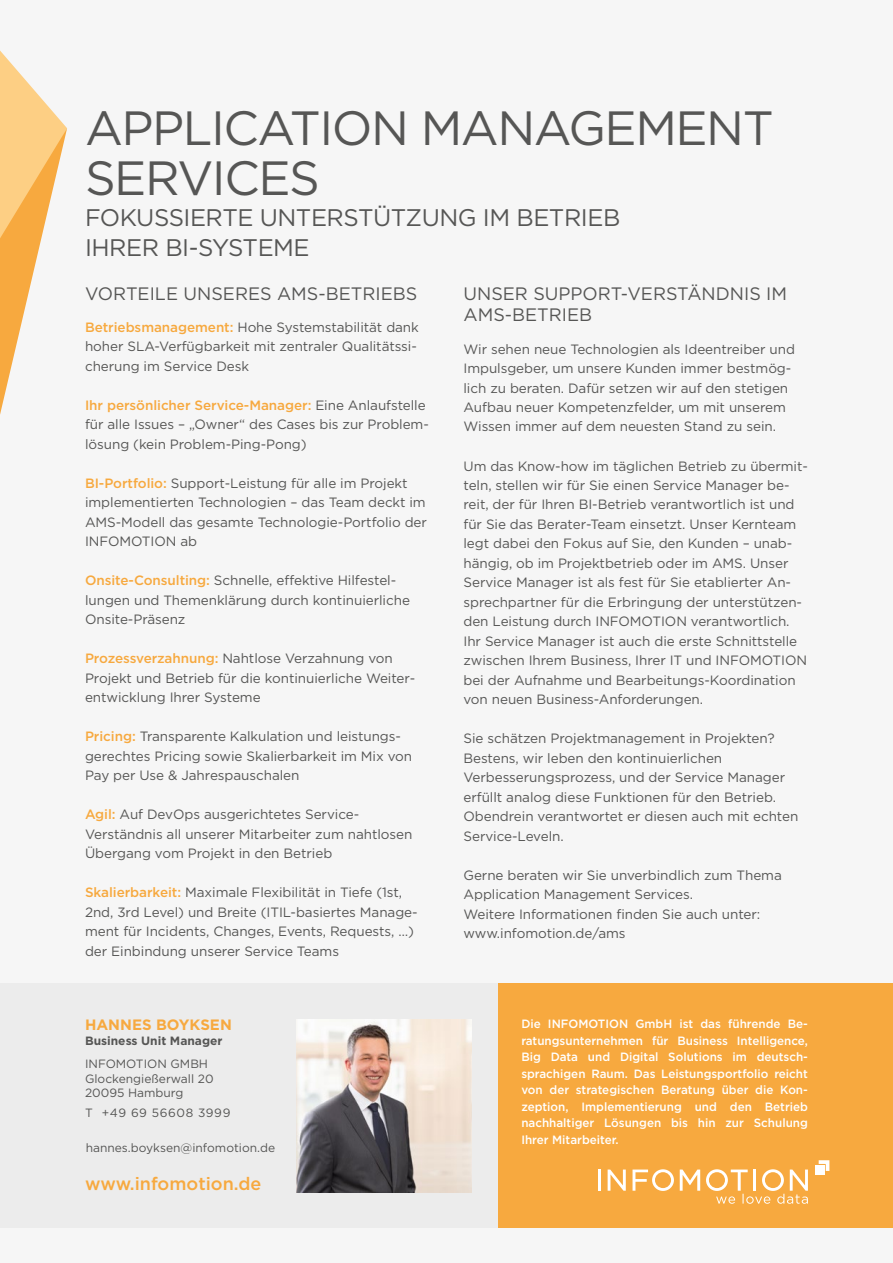
<style>
.page{position:relative;width:893px;height:1263px;background:#f6f6f6}
.page>*{position:absolute;margin:0;border:0;box-sizing:border-box;transform-origin:0 0}
.t1{font:48px/49.5px "Gotham";letter-spacing:-.03em;color:#565655}
.t2{font:24px/30px "Gotham";letter-spacing:-.02em;color:#565655}
.t3{font:18px/21px "Gotham";color:#565655}
.t4{font:500 18px "Gotham";color:#f7a93f}
.t5{font:700 15px "Gotham";color:#f7a93f}
.t6{font:13.5px/19.5px "Gotham";letter-spacing:-.005em;color:#565655}
.t7{font:500 12px/16.5px "Gotham";color:#fff;text-align:justify}
.t8{font:12px/14.4px "Gotham";color:#565655}
.t9{font:700 12px "Gotham";color:#565655}
.t10{font:12px "Gotham";letter-spacing:.05em;color:#565655}
.s1{font-weight:500;color:#f7a93f}
</style>
<div class="page">
<svg style="left:0;top:50px;width:67px;height:365px"></svg>
<div style="left:0;top:983px;width:893px;height:245px;background:#ececec"></div>
<div style="left:499px;top:983px;width:394px;height:245px;background:#f7a93f"></div>
<div style="left:815px;top:1165px;width:10px;height:10px;background:#fff"></div>
<svg style="left:819px;top:1160px;width:10px;height:11px"></svg>
<hr style="left:598px;top:1169px;width:3px;height:22px;background:#fff">
<svg style="left:608px;top:1169px;width:18px;height:22px"></svg>
<svg style="left:680px;top:1169px;width:20px;height:22px"></svg>
<svg style="left:632px;top:1169px;width:42px;height:22px"></svg>
<svg style="left:706px;top:1169px;width:102px;height:35px"></svg>
<img style="left:297px;top:1019px;width:175px;height:173px">
<h1 class="t1" style="left:85px;top:102px;width:690px">APPLICATION MANAGEMENT<br>SERVICES</h1>
<h2 class="t2" style="left:85px;top:202px;width:537px">FOKUSSIERTE UNTERSTÜTZUNG IM BETRIEB<br>IHRER BI-SYSTEME</h2>
<h3 class="t3" style="left:85px;top:283px;width:334px">VORTEILE UNSERES AMS-BETRIEBS</h3>
<p class="t6" style="left:85px;top:317px;width:335px"><span class="s1">Betriebsmanagement:</span> Hohe Systemstabilität dank hoher SLA-Verfügbarkeit mit zentraler Qualitätssi&shy;cherung im Service Desk</p>
<p class="t6" style="left:85px;top:395px;width:345px"><span class="s1">Ihr persönlicher Service-Manager:</span> Eine Anlaufstelle für alle Issues – „Owner“ des Cases bis zur Problem&shy;lösung (kein Problem-Ping-Pong)</p>
<p class="t6" style="left:85px;top:473px;width:343px"><span class="s1">BI-Portfolio:</span> Support-Leistung für alle im Projekt implementierten Technologien – das Team deckt im AMS-Modell das gesamte Technologie-Portfolio der INFOMOTION ab</p>
<p class="t6" style="left:85px;top:570px;width:326px"><span class="s1">Onsite-Consulting:</span> Schnelle, effektive Hilfestel&shy;lungen und Themenklärung durch kontinuierliche<br>Onsite-Präsenz</p>
<p class="t6" style="left:85px;top:648px;width:332px"><span class="s1">Prozessverzahnung:</span> Nahtlose Verzahnung von<br>Projekt und Betrieb für die kontinuierliche Weiter&shy;entwicklung Ihrer Systeme</p>
<p class="t6" style="left:85px;top:726px;width:329px"><span class="s1">Pricing:</span> Transparente Kalkulation und leistungs&shy;gerechtes Pricing sowie Skalierbarkeit im Mix von<br>Pay per Use &amp; Jahrespauschalen</p>
<p class="t6" style="left:85px;top:804px;width:329px"><span class="s1">Agil:</span> Auf DevOps ausgerichtetes Service-<br>Verständnis all unserer Mitarbeiter zum nahtlosen<br>Übergang vom Projekt in den Betrieb</p>
<p class="t6" style="left:85px;top:882px;width:334px"><span class="s1">Skalierbarkeit:</span> Maximale Flexibilität in Tiefe (1st, 2nd, 3rd Level) und Breite (ITIL-basiertes Manage&shy;ment für Incidents, Changes, Events, Requests, …) der Einbindung unserer Service Teams</p>
<h3 class="t3" style="left:463px;top:283px;width:325px">UNSER SUPPORT-VERSTÄNDNIS IM<br>AMS-BETRIEB</h3>
<p class="t6" style="left:463px;top:339px;width:333px">Wir sehen neue Technologien als Ideentreiber und Impulsgeber, um unsere Kunden immer bestmög&shy;lich zu beraten. Dafür setzen wir auf den stetigen Aufbau neuer Kompetenzfelder, um mit unserem Wissen immer auf dem neuesten Stand zu sein.</p>
<p class="t6" style="left:463px;top:456px;width:346px">Um das Know-how im täglichen Betrieb zu übermit&shy;teln, stellen wir für Sie einen Service Manager be&shy;reit, der für Ihren BI-Betrieb verantwortlich ist und für Sie das Berater-Team einsetzt. Unser Kernteam legt dabei den Fokus auf Sie, den Kunden – unab&shy;hängig, ob im Projektbetrieb oder im AMS. Unser Service Manager ist als fest für Sie etablierter An&shy;sprechpartner für die Erbringung der unterstützen&shy;den Leistung durch INFOMOTION verantwortlich.<br>Ihr Service Manager ist auch die erste Schnittstelle zwischen Ihrem Business, Ihrer IT und INFOMOTION bei der Aufnahme und Bearbeitungs-Koordination von neuen Business-Anforderungen.</p>
<p class="t6" style="left:463px;top:729px;width:336px">Sie schätzen Projektmanagement in Projekten?<br>Bestens, wir leben den kontinuierlichen Verbesserungsprozess, und der Service Manager erfüllt analog diese Funktionen für den Betrieb.<br>Obendrein verantwortet er diesen auch mit echten Service-Leveln.</p>
<p class="t6" style="left:463px;top:865px;width:320px">Gerne beraten wir Sie unverbindlich zum Thema Application Management Services.<br>Weitere Informationen finden Sie auch unter: www.infomotion.de/ams</p>
<p class="t5" style="left:85px;top:1015px;width:148px">HANNES BOYKSEN</p>
<p class="t9" style="left:85px;top:1033px;width:139px">Business Unit Manager</p>
<p class="t8" style="left:85px;top:1056px;width:130px">INFOMOTION GMBH<br>Glockengießerwall 20<br>20095 Hamburg</p>
<p class="t10" style="left:85px;top:1105px;width:147px">T +49 69 56608 3999</p>
<p class="t8" style="left:86px;top:1140px;width:191px">hannes.boyksen@infomotion.de</p>
<h3 class="t4" style="left:85px;top:1172px;width:178px">www.infomotion.de</h3>
<p class="t7" style="left:521px;top:1015px;width:288px">Die INFOMOTION GmbH ist das führende Be&shy;ratungsunternehmen für Business Intelligence, Big Data und Digital Solutions im deutsch&shy;sprachigen Raum. Das Leistungsportfolio reicht von der strategischen Beratung über die Kon&shy;zeption, Implementierung und den Betrieb nachhaltiger Lösungen bis hin zur Schulung Ihrer Mitarbeiter.</p>
</div>
